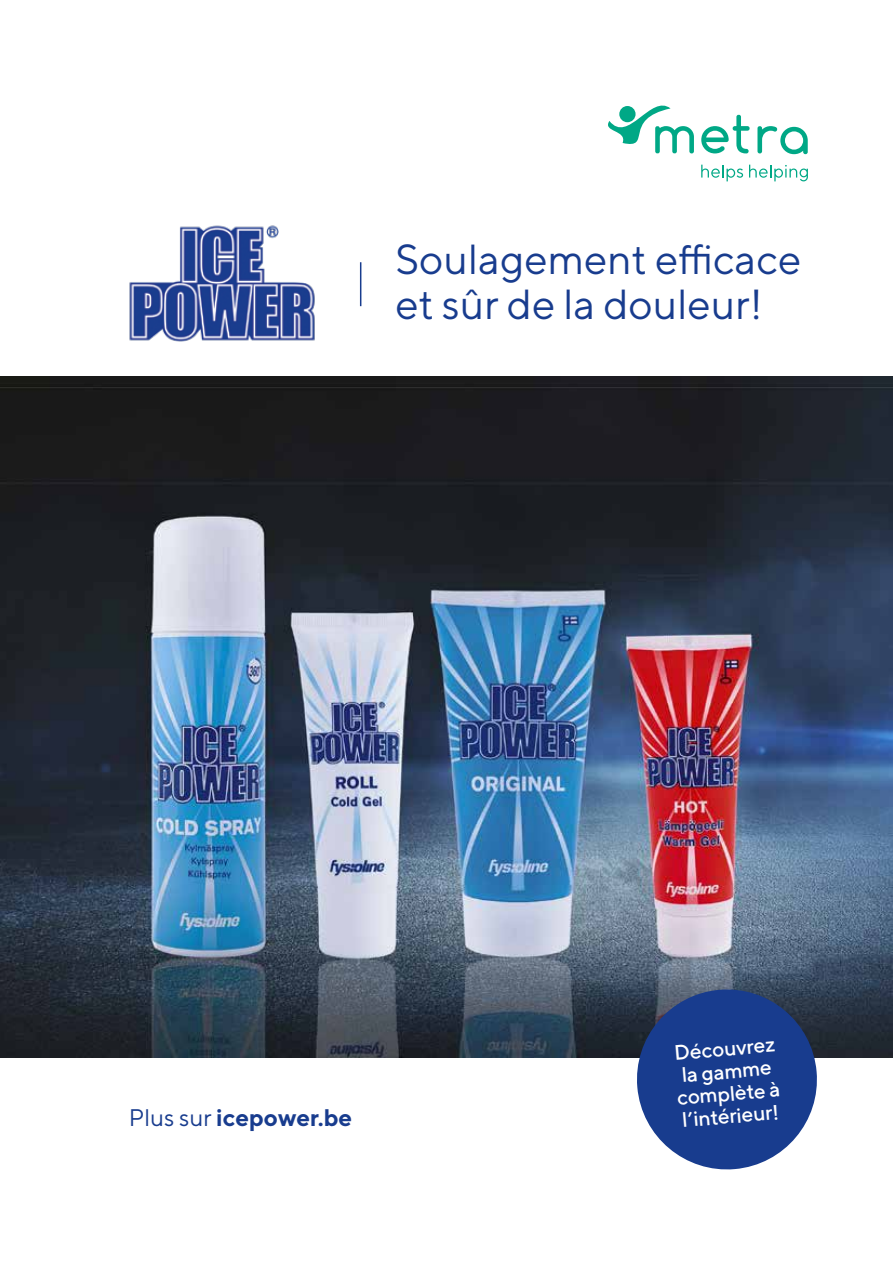
<style>
.page{position:relative;width:893px;height:1263px;background:#fff}
.page>*{position:absolute;margin:0;border:0;box-sizing:border-box;transform-origin:0 0}
.t1{font:42px/45px "TT Norms";color:#183c8e}
.t2{font:700 24px "TT Norms";color:#183c8e}
.t3{font:500 21px/22.5px "TT Norms";color:#fff;text-align:center}
.s1{font-weight:400}
</style>
<div class="page">
<img style="left:129px;top:225px;width:186px;height:117px">
<hr style="left:360px;top:262px;width:1px;height:44px;background:#183c8e">
<img style="left:0;top:377px;width:893px;height:680px">
<svg style="left:633px;top:985px;width:188px;height:185px;background:#3a5694"></svg>
<svg style="left:608px;top:106px;width:86px;height:48px"></svg>
<svg style="left:701px;top:114px;width:49px;height:39px"></svg>
<svg style="left:757px;top:126px;width:51px;height:28px"></svg>
<svg style="left:701px;top:165px;width:42px;height:16px"></svg>
<svg style="left:749px;top:165px;width:59px;height:16px"></svg>
<h1 class="t1" style="left:395px;top:236px;width:407px">Soulagement efficace et sûr de la douleur!</h1>
<p class="t2" style="left:129px;top:1102px;width:225px"><span class="s1">Plus sur</span> icepower.be</p>
<p class="t3" style="left:672px;top:1041px;width:105px;rotate:-5deg">Découvrez la gamme complète à l’intérieur!</p>
</div>
